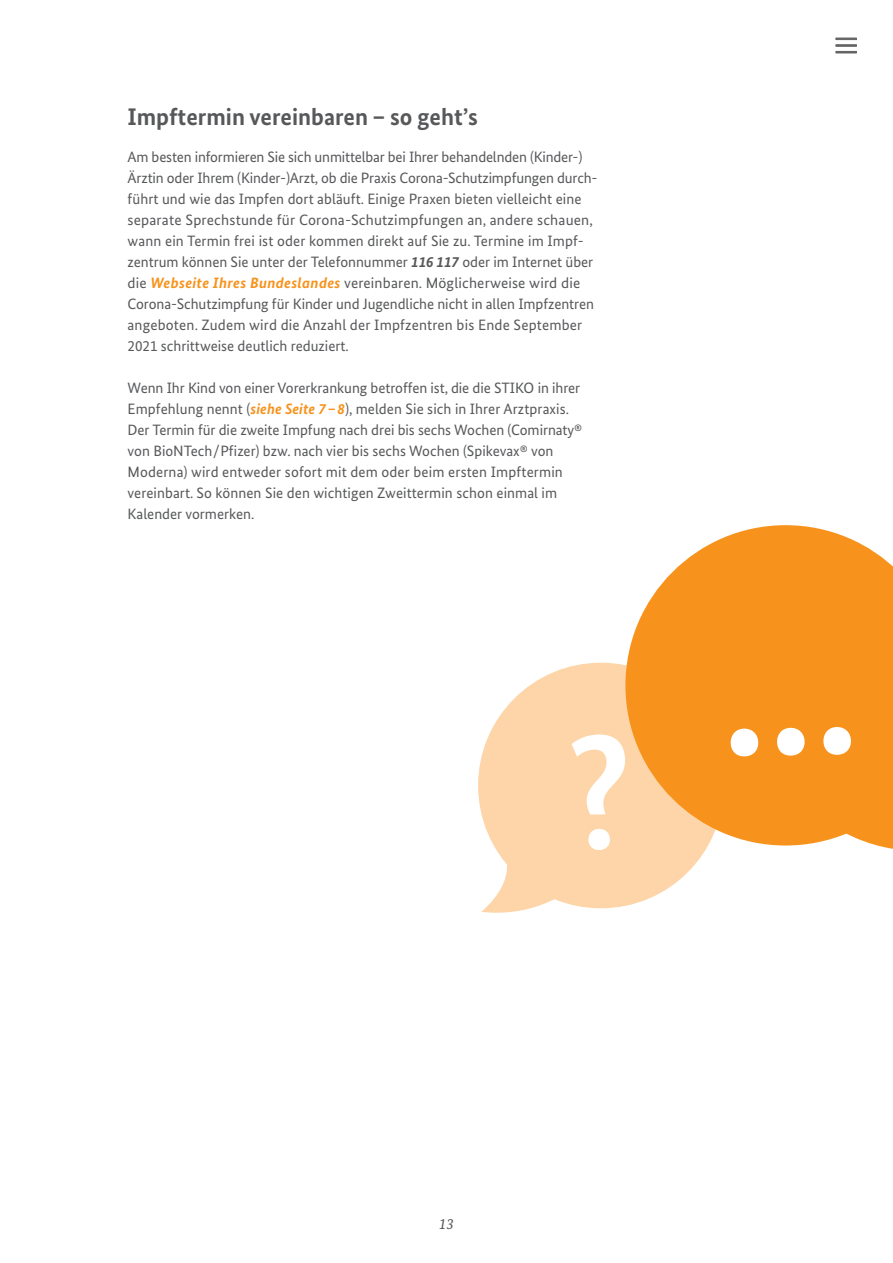
<style>
.page{position:relative;width:893px;height:1263px;background:#fff}
.page>*{position:absolute;margin:0;border:0;box-sizing:border-box;transform-origin:0 0}
.t1{font:700 24px "Bundes Sans";color:#57585a}
.Fließtext{font:15px/21px "Bundes Sans";color:#57585a}
.t2{font:italic 15px "Bundes Serif";color:#57585a}
.s1{font-weight:700;font-style:italic}
.s2{font-weight:700;font-style:italic;color:#f7931d}
</style>
<div class="page">
<svg style="left:835px;top:38px;width:22px;height:15px"></svg>
<div style="left:478px;top:663px;width:246px;height:245px;background:#fdd5a8;border-radius:50%"></div>
<svg style="left:625px;top:525px;width:268px;height:320px;fill:#f7931d"></svg>
<svg style="left:819px;top:771px;width:74px;height:78px;background:#f79e34"></svg>
<div style="left:730px;top:727px;width:121px;height:29px;background:#f7931d"></div>
<svg style="left:480px;top:734px;width:147px;height:179px"></svg>
<h3 class="t1" style="left:128px;top:103px;width:352px">Impftermin vereinbaren – so geht’s</h3>
<p class="Fließtext" style="left:128px;top:146px;width:470px">Am besten informieren Sie sich unmittelbar bei Ihrer behandelnden (Kinder-)<br>Ärztin oder Ihrem (Kinder-)Arzt, ob die Praxis Corona-Schutzimpfungen durch&shy;führt und wie das Impfen dort abläuft. Einige Praxen bieten vielleicht eine separate Sprechstunde für Corona-Schutzimpfungen an, andere schauen, wann ein Termin frei ist oder kommen direkt auf Sie zu. Termine im Impf&shy;zentrum können Sie unter der Telefonnummer <span class="s1">116 117</span> oder im Internet über die <span class="s2">Webseite Ihres Bundeslandes</span> vereinbaren. Möglicherweise wird die Corona-Schutzimpfung für Kinder und Jugendliche nicht in allen Impfzentren angeboten. Zudem wird die Anzahl der Impfzentren bis Ende September 2021 schrittweise deutlich reduziert.</p>
<p class="Fließtext" style="left:128px;top:377px;width:456px">Wenn Ihr Kind von einer Vorerkrankung betroffen ist, die die STIKO in ihrer Empfehlung nennt (<span class="s2">siehe Seite 7–8</span>), melden Sie sich in Ihrer Arztpraxis.<br>Der Termin für die zweite Impfung nach drei bis sechs Wochen (Comirnaty® von BioNTech/Pfizer) bzw. nach vier bis sechs Wochen (Spikevax® von Moderna) wird entweder sofort mit dem oder beim ersten Impftermin vereinbart. So können Sie den wichtigen Zweittermin schon einmal im Kalender vormerken.</p>
<p class="t2" style="left:439px;top:1215px;width:16px">13</p>
</div>
